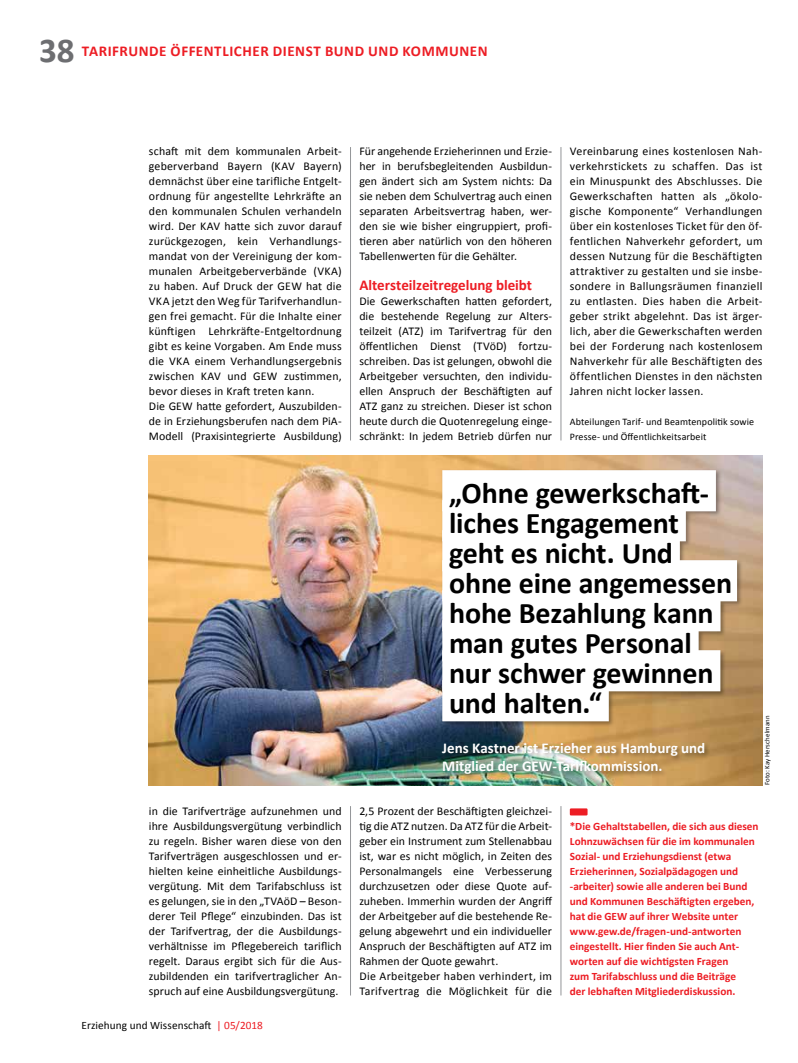
<style>
.page{position:relative;width:798px;height:1063px;background:#fff}
.page>*{position:absolute;margin:0;border:0;box-sizing:border-box;transform-origin:0 0}
.t1{font:700 35px "Calibri";color:#6d6e71}
.t2{font:700 30px/30px "Calibri";letter-spacing:-.005em;color:#000}
.t3{font:700 15px/18.8px "Calibri";color:#fff}
.t4{font:700 15px "Calibri";letter-spacing:.03em;color:#ed1d24}
.t5{font:700 15px "Calibri";color:#ed1d24}
.t6{font:11.88px/15px "Calibri";letter-spacing:.01em;color:#000;text-align:justify}
.t7{font:700 11.25px/15px "Calibri";color:#ed1d24}
.t8{font:11.25px "Calibri";letter-spacing:.005em;color:#000}
.t9{font:10px/15px "Calibri";letter-spacing:.01em;color:#000}
.t10{font:6.88px "Calibri";letter-spacing:.02em;color:#000}
.s1{color:#ed1d24}
</style>
<div class="page">
<hr style="left:560px;top:147px;width:1px;height:293px;background:#939598">
<hr style="left:560px;top:806px;width:1px;height:189px;background:#939598">
<hr style="left:350px;top:147px;width:1px;height:293px;background:#939598">
<hr style="left:350px;top:806px;width:1px;height:189px;background:#939598">
<div style="left:569px;top:808px;width:18px;height:7px;background:#ed1d24"></div>
<img style="left:149px;top:455px;width:613px;height:331px">
<div style="left:441px;top:469px;width:302px;height:311px;background:#000;opacity:.35"></div>
<div style="left:442px;top:470px;width:273px;height:41px;background:#fff"></div>
<div style="left:442px;top:500px;width:243px;height:41px;background:#fff"></div>
<div style="left:442px;top:530px;width:237px;height:41px;background:#fff"></div>
<div style="left:442px;top:560px;width:294px;height:41px;background:#fff"></div>
<div style="left:442px;top:590px;width:278px;height:41px;background:#fff"></div>
<div style="left:442px;top:620px;width:256px;height:41px;background:#fff"></div>
<div style="left:442px;top:650px;width:278px;height:41px;background:#fff"></div>
<div style="left:442px;top:680px;width:166px;height:41px;background:#fff"></div>
<h1 class="t1" style="left:39px;top:28px;width:37px">38</h1>
<p class="t4" style="left:82px;top:42px;width:407px">TARIFRUNDE ÖFFENTLICHER DIENST BUND UND KOMMUNEN</p>
<p class="t6" style="left:149px;top:144px;width:194px;text-align:left">schaft mit dem kommunalen Arbeit&shy;geberverband Bayern (KAV Bayern) demnächst über eine tarifliche Entgelt&shy;ordnung für angestellte Lehrkräfte an den kommunalen Schulen verhandeln wird. Der KAV hatte sich zuvor darauf zurückgezogen, kein Verhandlungs&shy;mandat von der Vereinigung der kom&shy;munalen Arbeitgeberverbände (VKA) zu haben. Auf Druck der GEW hat die VKA jetzt den Weg für Tarifverhandlun&shy;gen frei gemacht. Für die Inhalte einer künftigen Lehrkräfte-Entgeltordnung gibt es keine Vorgaben. Am Ende muss die VKA einem Verhandlungsergebnis zwischen KAV und GEW zustimmen, bevor dieses in Kraft treten kann.<br>Die GEW hatte gefordert, Auszubilden&shy;de in Erziehungsberufen nach dem PiA-Modell (Praxisintegrierte Ausbildung)</p>
<p class="t6" style="left:359px;top:144px;width:194px">Für angehende Erzieherinnen und Erzie&shy;her in berufsbegleitenden Ausbildun&shy;gen ändert sich am System nichts: Da sie neben dem Schulvertrag auch einen separaten Arbeitsvertrag haben, wer&shy;den sie wie bisher eingruppiert, profi&shy;tieren aber natürlich von den höheren Tabellenwerten für die Gehälter.</p>
<p class="t5" style="left:359px;top:276px;width:174px">Altersteilzeitregelung bleibt</p>
<p class="t6" style="left:359px;top:294px;width:194px">Die Gewerkschaften hatten gefordert, die bestehende Regelung zur Alters&shy;teilzeit (ATZ) im Tarifvertrag für den öffentlichen Dienst (TVöD) fortzu&shy;schreiben. Das ist gelungen, obwohl die Arbeitgeber versuchten, den individu&shy;ellen Anspruch der Beschäftigten auf ATZ ganz zu streichen. Dieser ist schon heute durch die Quotenregelung einge&shy;schränkt: In jedem Betrieb dürfen nur</p>
<p class="t6" style="left:569px;top:144px;width:194px">Vereinbarung eines kostenlosen Nah&shy;verkehrstickets zu schaffen. Das ist ein Minuspunkt des Abschlusses. Die Gewerkschaften hatten als „ökolo&shy;gische Komponente“ Verhandlungen über ein kostenloses Ticket für den öf&shy;fentlichen Nahverkehr gefordert, um dessen Nutzung für die Beschäftigten attraktiver zu gestalten und sie insbe&shy;sondere in Ballungsräumen finanziell zu entlasten. Dies haben die Arbeit&shy;geber strikt abgelehnt. Das ist ärger&shy;lich, aber die Gewerkschaften werden bei der Forderung nach kostenlosem Nahverkehr für alle Beschäftigten des öffentlichen Dienstes in den nächsten Jahren nicht locker lassen.</p>
<p class="t9" style="left:569px;top:415px;width:186px">Abteilungen Tarif- und Beamtenpolitik sowie<br>Presse- und Öffentlichkeitsarbeit</p>
<p class="t6" style="left:149px;top:804px;width:194px">in die Tarifverträge aufzunehmen und ihre Ausbildungsvergütung verbindlich zu regeln. Bisher waren diese von den Tarifverträgen ausgeschlossen und er&shy;hielten keine einheitliche Ausbildungs&shy;vergütung. Mit dem Tarifabschluss ist es gelungen, sie in den „TVAöD – Beson&shy;derer Teil Pflege“ einzubinden. Das ist der Tarifvertrag, der die Ausbildungs&shy;verhältnisse im Pflegebereich tariflich regelt. Daraus ergibt sich für die Aus&shy;zubildenden ein tarifvertraglicher An&shy;spruch auf eine Ausbildungsvergütung.</p>
<p class="t8" style="left:81px;top:1018px;width:183px">Erziehung und Wissenschaft <span class="s1">| 05/2018</span></p>
<h2 class="t2" style="left:449px;top:478px;width:284px">„Ohne gewerkschaft-- liches Engagement geht es nicht. Und ohne eine angemessen hohe Bezahlung kann man gutes Personal nur schwer gewinnen und halten.“</h2>
<p class="t3" style="left:442px;top:738px;width:264px">Jens Kastner ist Erzieher aus Hamburg und<br>Mitglied der GEW-Tarifkommission.</p>
<p class="t10" style="left:762px;top:785px;width:72px;rotate:-90deg">Foto: Kay Herschelmann</p>
<p class="t6" style="left:359px;top:804px;width:194px;text-align:left">2,5 Prozent der Beschäftigten gleichzei&shy;tig die ATZ nutzen. Da ATZ für die Arbeit&shy;geber ein Instrument zum Stellenabbau ist, war es nicht möglich, in Zeiten des Personalmangels eine Verbesserung durchzusetzen oder diese Quote auf&shy;zuheben. Immerhin wurden der Angriff der Arbeitgeber auf die bestehende Re&shy;gelung abgewehrt und ein individueller Anspruch der Beschäftigten auf ATZ im Rahmen der Quote gewahrt.<br>Die Arbeitgeber haben verhindert, im Tarifvertrag die Möglichkeit für die</p>
<p class="t7" style="left:569px;top:819px;width:190px">*Die Gehaltstabellen, die sich aus diesen Lohnzuwächsen für die im kommunalen Sozial- und Erziehungsdienst (etwa Erzieherinnen, Sozialpädagogen und -arbeiter) sowie alle anderen bei Bund und Kommunen Beschäftigten ergeben, hat die GEW auf ihrer Website unter www.gew.de/fragen-und-antworten eingestellt. Hier finden Sie auch Ant&shy;worten auf die wichtigsten Fragen<br>zum Tarifabschluss und die Beiträge<br>der lebhaften Mitgliederdiskussion.</p>
</div>
